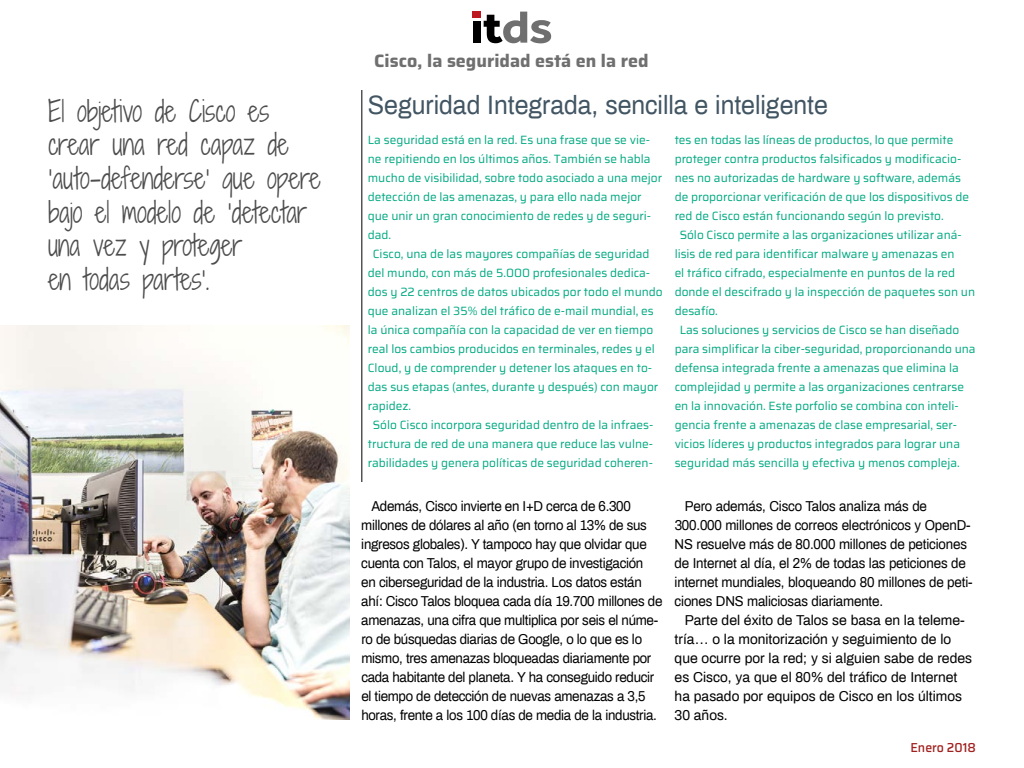
<style>
.page{position:relative;width:1024px;height:768px;background:#fff}
.page>*{position:absolute;margin:0;border:0;box-sizing:border-box;transform-origin:0 0}
.t1{font:28px/33.6px "Shadows Into Light Two";color:#4d4d4d;scale:.9 1}
.t2{font:26px "Archivo";color:#425563;scale:.95 1}
.t3{font:700 18px "Saira";color:#706f6f}
.t4{font:14px/19px "Archivo";letter-spacing:-.02em;color:#000;scale:.95 1}
.t5{font:14px/19px "Archivo";color:#000}
.t6{font:500 13px "Saira";color:#a0211f;scale:.95 1}
.t7{font:12px "Saira";color:#01a982}
</style>
<div class="page">
<div style="left:473px;top:12px;width:8px;height:6px;background:#bd1822"></div>
<div style="left:473px;top:21px;width:8px;height:21px;background:#000"></div>
<svg style="left:484px;top:12px;width:67px;height:31px"></svg>
<hr style="left:361px;top:90px;width:1px;height:392px;background:#000">
<img style="left:0;top:325px;width:349px;height:395px">
<h1 class="t1" style="left:48px;top:94px;width:305px">El objetivo de Cisco es crear una red capaz de ‘auto-defenderse’ que opere bajo el modelo de ‘detectar una vez y proteger<br>en todas partes’.</h1>
<h3 class="t3" style="left:374px;top:47px;width:276px">Cisco, la seguridad está en la red</h3>
<h2 class="t2" style="left:368px;top:87px;width:486px">Seguridad Integrada, sencilla e inteligente</h2>
<p class="t7" style="left:368px;top:130px;width:284px">La seguridad está en la red. Es una frase que se vie-</p>
<p class="t7" style="left:368px;top:149px;width:284px">ne repitiendo en los últimos años. También se habla</p>
<p class="t7" style="left:368px;top:168px;width:296px">mucho de visibilidad, sobre todo asociado a una mejor</p>
<p class="t7" style="left:368px;top:187px;width:275px">detección de las amenazas, y para ello nada mejor</p>
<p class="t7" style="left:368px;top:206px;width:285px">que unir un gran conocimiento de redes y de seguri-</p>
<p class="t7" style="left:368px;top:225px;width:25px">dad.</p>
<p class="t7" style="left:373px;top:244px;width:278px">Cisco, una de las mayores compañías de seguridad</p>
<p class="t7" style="left:368px;top:263px;width:284px">del mundo, con más de 5.000 profesionales dedica-</p>
<p class="t7" style="left:368px;top:282px;width:296px">dos y 22 centros de datos ubicados por todo el mundo</p>
<p class="t7" style="left:368px;top:301px;width:287px">que analizan el 35% del tráfico de e-mail mundial, es</p>
<p class="t7" style="left:368px;top:320px;width:287px">la única compañía con la capacidad de ver en tiempo</p>
<p class="t7" style="left:368px;top:339px;width:288px">real los cambios producidos en terminales, redes y el</p>
<p class="t7" style="left:368px;top:358px;width:286px">Cloud, y de comprender y detener los ataques en to-</p>
<p class="t7" style="left:368px;top:377px;width:292px">das sus etapas (antes, durante y después) con mayor</p>
<p class="t7" style="left:368px;top:396px;width:45px">rapidez.</p>
<p class="t7" style="left:373px;top:415px;width:282px">Sólo Cisco incorpora seguridad dentro de la infraes-</p>
<p class="t7" style="left:368px;top:434px;width:287px">tructura de red de una manera que reduce las vulne-</p>
<p class="t7" style="left:368px;top:453px;width:287px">rabilidades y genera políticas de seguridad coheren-</p>
<p class="t7" style="left:675px;top:130px;width:280px">tes en todas las líneas de productos, lo que permite</p>
<p class="t7" style="left:675px;top:149px;width:288px">proteger contra productos falsificados y modificacio-</p>
<p class="t7" style="left:675px;top:168px;width:288px">nes no autorizadas de hardware y software, además</p>
<p class="t7" style="left:675px;top:187px;width:296px">de proporcionar verificación de que los dispositivos de</p>
<p class="t7" style="left:675px;top:206px;width:271px">red de Cisco están funcionando según lo previsto.</p>
<p class="t7" style="left:680px;top:225px;width:284px">Sólo Cisco permite a las organizaciones utilizar aná-</p>
<p class="t7" style="left:675px;top:244px;width:281px">lisis de red para identificar malware y amenazas en</p>
<p class="t7" style="left:675px;top:263px;width:282px">el tráfico cifrado, especialmente en puntos de la red</p>
<p class="t7" style="left:675px;top:282px;width:302px">donde el descifrado y la inspección de paquetes son un</p>
<p class="t7" style="left:675px;top:301px;width:45px">desafío.</p>
<p class="t7" style="left:680px;top:320px;width:281px">Las soluciones y servicios de Cisco se han diseñado</p>
<p class="t7" style="left:675px;top:339px;width:303px">para simplificar la ciber-seguridad, proporcionando una</p>
<p class="t7" style="left:675px;top:358px;width:286px">defensa integrada frente a amenazas que elimina la</p>
<p class="t7" style="left:675px;top:377px;width:291px">complejidad y permite a las organizaciones centrarse</p>
<p class="t7" style="left:675px;top:396px;width:286px">en la innovación. Este porfolio se combina con inteli-</p>
<p class="t7" style="left:675px;top:415px;width:284px">gencia frente a amenazas de clase empresarial, ser-</p>
<p class="t7" style="left:675px;top:434px;width:287px">vicios líderes y productos integrados para lograr una</p>
<p class="t7" style="left:675px;top:453px;width:287px">seguridad más sencilla y efectiva y menos compleja.</p>
<p class="t4" style="left:361px;top:496px;width:318px;text-indent:10px">Además, Cisco invierte en I+D cerca de 6.300 millones de dólares al año (en torno al 13% de sus ingresos globales). Y tampoco hay que olvidar que cuenta con Talos, el mayor grupo de investigación<br>en ciberseguridad de la industria. Los datos están ahí: Cisco Talos bloquea cada día 19.700 millones de amenazas, una cifra que multiplica por seis el núme&shy;ro de búsquedas diarias de Google, o lo que es lo mismo, tres amenazas bloqueadas diariamente por cada habitante del planeta. Y ha conseguido reducir el tiempo de detección de nuevas amenazas a 3,5 horas, frente a los 100 días de media de la industria.</p>
<p class="t4" style="left:675px;top:496px;width:315px;text-indent:10px">Pero además, Cisco Talos analiza más de 300.000 millones de correos electrónicos y OpenD-NS resuelve más de 80.000 millones de peticiones de Internet al día, el 2% de todas las peticiones de internet mundiales, bloqueando 80 millones de peti&shy;ciones DNS maliciosas diariamente.</p>
<p class="t5" style="left:675px;top:610px;width:299px;text-indent:10px">Parte del éxito de Talos se basa en la teleme&shy;tría… o la monitorización y seguimiento de lo que ocurre por la red; y si alguien sabe de redes es Cisco, ya que el 80% del tráfico de Internet ha pasado por equipos de Cisco en los últimos 30 años.</p>
<p class="t6" style="left:910px;top:738px;width:70px">Enero 2018</p>
</div>
